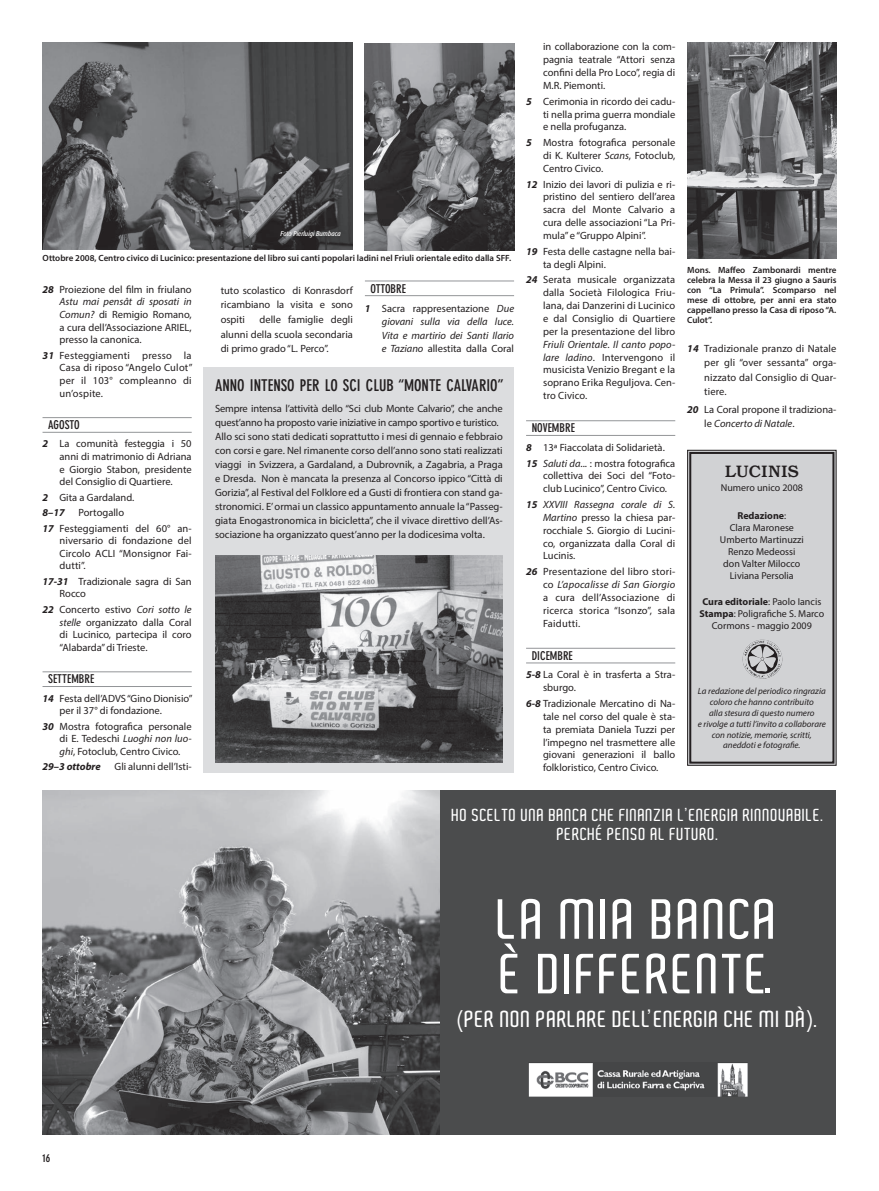
<style>
.page{position:relative;width:879px;height:1191px;background:#fff}
.page>*{position:absolute;margin:0;border:0;box-sizing:border-box;transform-origin:0 0}
.t1{font:600 54.5px/54.6px "Aldo";letter-spacing:.04em;color:#fff}
.t2{font:600 22.4px "Aldo";letter-spacing:.025em;color:#fff}
.t3{font:500 17px "Bookman Itc TEE";letter-spacing:.025em;color:#231f20}
.t4{font:600 16.8px/19.1px "Aldo";letter-spacing:.035em;color:#fff;text-align:center}
.t5{font:700 condensed 16px "DIN Neuzeit Grotesk";color:#231f20}
.t6{font:700 condensed 12px "DIN Neuzeit Grotesk";color:#231f20}
.t7{font:700 condensed 11px "DIN Neuzeit Grotesk";color:#231f20}
.t8{font:10.5px/12.9px "Myriad Pro";color:#231f20;text-align:justify}
.t9{font:italic 10.5px/13.5px "Myriad Pro";color:#231f20;text-align:justify}
.t10{font:italic 700 10.5px "Myriad Pro";color:#231f20}
.t11{font:10px/12px "Myriad Pro";color:#231f20;text-align:center}
.t12{font:600 9px/10px "Myriad Pro";color:#231f20;text-align:justify}
.t13{font:italic 9px/10.8px "Myriad Pro";color:#231f20;text-align:center}
.t14{font:italic condensed 7px "Formata";color:#fff}
.s1{font-weight:700;font-style:italic}
.s2{font-style:italic}
.s3{font-weight:700}
.s4{font-style:normal}
</style>
<div class="page">
<div style="left:439px;top:790px;width:397px;height:344px;background:#4b4c4d"></div>
<img style="left:43px;top:790px;width:396px;height:344px">
<div style="left:687px;top:449px;width:150px;height:317px;background:#d1d2d4"></div>
<div style="left:689px;top:452px;width:145px;height:311px;border:2px solid #231f20"></div>
<img style="left:741px;top:638px;width:43px;height:42px">
<img style="left:528px;top:1062px;width:219px;height:34px">
<hr style="left:43px;top:417px;width:149px;height:1px;background:#939598">
<hr style="left:43px;top:432px;width:149px;height:1px;background:#939598">
<hr style="left:43px;top:671px;width:149px;height:1px;background:#939598">
<hr style="left:43px;top:686px;width:149px;height:1px;background:#939598">
<div style="left:204px;top:367px;width:310px;height:405px;background:#dcdddf"></div>
<img style="left:215px;top:555px;width:287px;height:208px">
<hr style="left:365px;top:281px;width:149px;height:1px;background:#939598">
<hr style="left:365px;top:295px;width:149px;height:1px;background:#939598">
<img style="left:43px;top:43px;width:310px;height:206px">
<hr style="left:526px;top:420px;width:149px;height:1px;background:#939598">
<hr style="left:526px;top:435px;width:149px;height:1px;background:#939598">
<hr style="left:526px;top:648px;width:149px;height:1px;background:#939598">
<hr style="left:526px;top:662px;width:149px;height:1px;background:#939598">
<img style="left:687px;top:43px;width:149px;height:215px">
<img style="left:365px;top:43px;width:149px;height:207px">
<p class="t14" style="left:281px;top:229px;width:62px">Foto Pierluigi Bumbaca</p>
<p class="t12" style="left:43px;top:253px;width:470px">Ottobre 2008, Centro civico di Lucinico: presentazione del libro sui canti popolari ladini nel Friuli orientale edito dalla SFF.</p>
<p class="t8" style="left:60px;top:283px;width:134px;line-height:12.6px;text-indent:-17px"><span class="s1">28</span> Proiezione del film in friulano <span class="s2">Astu mai pensât di sposati in Comun?</span> di Remigio Romano, a cura dell’Associazione ARIEL, presso la canonica.</p>
<p class="t8" style="left:60px;top:349px;width:135px;line-height:12.6px;text-indent:-17px"><span class="s1">31</span> Festeggiamenti presso la Casa di riposo “Angelo Culot” per il 103° compleanno di un’ospite.</p>
<p class="t6" style="left:48px;top:418px;width:33px">AGOSTO</p>
<p class="t8" style="left:60px;top:437px;width:134px;line-height:12.6px;text-indent:-17px"><span class="s1">2</span> La comunità festeggia i 50 anni di matrimonio di Adriana e Giorgio Stabon, presidente del Consiglio di Quartiere.</p>
<p class="t8" style="left:43px;top:489px;width:93px;line-height:15.4px"><span class="s1">2</span> Gita a Gardaland.<br><span class="s1">8–17</span></p>
<p class="t8" style="left:43px;top:505px;width:151px;line-height:15.4px;text-indent:36px">Portogallo<br><span class="s1">17</span> Festeggiamenti del 60° an-</p>
<p class="t8" style="left:60px;top:534px;width:134px;line-height:12.6px">niversario di fondazione del Circolo ACLI “Monsignor Fai&shy;dutti”.</p>
<p class="t8" style="left:60px;top:575px;width:134px;line-height:12.6px;text-indent:-17px"><span class="s1">17-31</span> Tradizionale sagra di San<br>Rocco</p>
<p class="t8" style="left:60px;top:603px;width:134px;line-height:12.6px;text-indent:-17px"><span class="s1">22</span> Concerto estivo <span class="s2">Cori sotto le stelle</span> organizzato dalla Coral di Lucinico, partecipa il coro “Alabarda” di Trieste.</p>
<p class="t6" style="left:48px;top:672px;width:48px">SETTEMBRE</p>
<p class="t8" style="left:60px;top:691px;width:135px;line-height:12.6px;text-indent:-17px"><span class="s1">14</span> Festa dell’ADVS “Gino Dionisio” per il 37° di fondazione.</p>
<p class="t8" style="left:60px;top:719px;width:134px;line-height:12.6px;text-indent:-17px"><span class="s1">30</span> Mostra fotografica personale di E. Tedeschi <span class="s2">Luoghi non luo&shy;ghi</span>, Fotoclub, Centro Civico.</p>
<p class="t10" style="left:43px;top:760px;width:60px">29–3 ottobre</p>
<p class="t8" style="left:115px;top:760px;width:79px">Gli alunni dell’Isti-</p>
<p class="t8" style="left:221px;top:282px;width:134px;line-height:14.7px">tuto scolastico di Konrasdorf ricambiano la visita e sono ospiti</p>
<p class="t8" style="left:221px;top:312px;width:134px;line-height:14.7px;text-indent:39px">delle famiglie degli alunni della scuola secondaria di primo grado “L. Perco”.</p>
<p class="t6" style="left:370px;top:281px;width:37px">OTTOBRE</p>
<p class="t9" style="left:382px;top:301px;width:134px;text-indent:-17px"><span class="s3">1</span> <span class="s4">Sacra rappresentazione</span> Due giovani sulla via della luce.<br>Vita e martirio dei Santi Ilario e Taziano <span class="s4">allestita dalla Coral</span></p>
<h3 class="t5" style="left:215px;top:375px;width:290px">ANNO INTENSO PER LO SCI CLUB “MONTE CALVARIO”</h3>
<p class="t8" style="left:215px;top:401px;width:289px;line-height:14px;text-align:left">Sempre intensa l’attività dello “Sci club Monte Calvario”, che anche quest’anno ha proposto varie iniziative in campo sportivo e turistico.<br>Allo sci sono stati dedicati soprattutto i mesi di gennaio e febbraio con corsi e gare. Nel rimanente corso dell’anno sono stati realizzati viaggi in Svizzera, a Gardaland, a Dubrovnik, a Zagabria, a Praga e Dresda. Non è mancata la presenza al Concorso ippico “Città di Gorizia”, al Festival del Folklore ed a Gusti di frontiera con stand ga&shy;stronomici. E’ ormai un classico appuntamento annuale la “Passeg&shy;giata Enogastronomica in bicicletta”, che il vivace direttivo dell’As&shy;sociazione ha organizzato quest’anno per la dodicesima volta.</p>
<p class="t8" style="left:543px;top:40px;width:134px">in collaborazione con la com&shy;pagnia teatrale “Attori senza confini della Pro Loco”, regia di M.R. Piemonti.</p>
<p class="t8" style="left:543px;top:95px;width:134px;text-indent:-17px"><span class="s1">5</span> Cerimonia in ricordo dei cadu&shy;ti nella prima guerra mondiale e nella profuganza.</p>
<p class="t8" style="left:543px;top:136px;width:134px;text-indent:-17px"><span class="s1">5</span> Mostra fotografica personale di K. Kulterer <span class="s2">Scans</span>, Fotoclub, Centro Civico.</p>
<p class="t8" style="left:543px;top:177px;width:134px;text-indent:-17px"><span class="s1">12</span> Inizio dei lavori di pulizia e ri&shy;pristino del sentiero dell’area sacra del Monte Calvario a cura delle associazioni “La Pri&shy;mula” e “Gruppo Alpini”.</p>
<p class="t8" style="left:543px;top:245px;width:134px;text-indent:-17px"><span class="s1">19</span> Festa delle castagne nella bai&shy;ta degli Alpini.</p>
<p class="t8" style="left:543px;top:273px;width:134px;text-indent:-17px"><span class="s1">24</span> Serata musicale organizzata dalla Società Filologica Friu&shy;lana, dai Danzerini di Lucinico e dal Consiglio di Quartiere per la presentazione del libro</p>
<p class="t8" style="left:543px;top:337px;width:134px"><span class="s2">Friuli Orientale. Il canto popo&shy;lare ladino</span>. Intervengono il musicista Venizio Bregant e la soprano Erika Reguljova. Cen&shy;tro Civico.</p>
<p class="t6" style="left:532px;top:421px;width:45px">NOVEMBRE</p>
<p class="t8" style="left:526px;top:439px;width:151px;line-height:15.7px"><span class="s1">8</span> 13ª Fiaccolata di Solidarietà.<br><span class="s1">15</span> <span class="s2">Saluti da</span>... : mostra fotografica</p>
<p class="t8" style="left:543px;top:469px;width:134px">collettiva dei Soci del “Foto&shy;club Lucinico”, Centro Civico.</p>
<p class="t8" style="left:543px;top:498px;width:134px;text-indent:-17px"><span class="s1">15</span> <span class="s2">XXVIII Rassegna corale di S.<br>Martino</span> presso la chiesa par&shy;rocchiale S. Giorgio di Lucini&shy;co, organizzata dalla Coral di Lucinis.</p>
<p class="t8" style="left:543px;top:565px;width:134px;text-indent:-17px"><span class="s1">26</span> Presentazione del libro stori&shy;co <span class="s2">L’apocalisse di San Giorgio </span>a cura dell’Associazione di ricerca storica “Isonzo”, sala Faidutti.</p>
<p class="t6" style="left:532px;top:648px;width:43px">DICEMBRE</p>
<p class="t8" style="left:543px;top:668px;width:134px;text-indent:-17px"><span class="s1">5-8</span> La Coral è in trasferta a Stra&shy;sburgo.</p>
<p class="t8" style="left:543px;top:697px;width:134px;text-indent:-17px"><span class="s1">6-8</span> Tradizionale Mercatino di Na&shy;tale nel corso del quale è sta&shy;ta premiata Daniela Tuzzi per l’impegno nel trasmettere alle giovani generazioni il ballo folkloristico, Centro Civico.</p>
<p class="t12" style="left:687px;top:265px;width:151px">Mons. Maffeo Zambonardi mentre celebra la Messa il 23 giugno a Sauris con “La Primula”. Scomparso nel mese di ottobre, per anni era stato cappellano presso la Casa di riposo “A.<br>Culot”.</p>
<p class="t8" style="left:704px;top:341px;width:134px;line-height:14.4px;text-indent:-17px"><span class="s1">14</span> Tradizionale pranzo di Natale per gli “over sessanta” orga&shy;nizzato dal Consiglio di Quar&shy;tiere.</p>
<p class="t8" style="left:704px;top:402px;width:134px;line-height:14.4px;text-indent:-17px"><span class="s1">20</span> La Coral propone il tradiziona&shy;le <span class="s2">Concerto di Natale</span>.</p>
<h3 class="t3" style="left:725px;top:462px;width:75px">LUCINIS</h3>
<p class="t11" style="left:721px;top:482px;width:84px">Numero unico 2008</p>
<p class="t11" style="left:720px;top:510px;width:85px"><span class="s3">Redazione</span>:<br>Clara Maronese<br>Umberto Martinuzzi<br>Renzo Medeossi don Valter Milocco<br>Liviana Persolia</p>
<p class="t11" style="left:699px;top:596px;width:126px"><span class="s3">Cura editoriale</span>: Paolo Iancis<br><span class="s3">Stampa</span>: Poligrafiche S. Marco<br>Cormons - maggio 2009</p>
<p class="t13" style="left:698px;top:685px;width:130px">La redazione del periodico ringrazia coloro che hanno contribuito<br>alla stesura di questo numero<br>e rivolge a tutti l’invito a collaborare con notizie, memorie, scritti, aneddoti e fotografie.</p>
<h3 class="t4" style="left:452px;top:805px;width:373px">HO SCELTO UNA BANCA CHE FINANZIA L’ENERGIA RINNOVABILE.<br>PERCHÉ PENSO AL FUTURO.</h3>
<p class="t7" style="left:43px;top:1152px;width:9px">16</p>
<h1 class="t1" style="left:498px;top:892px;width:282px">LA MIA BANCA<br>È DIFFERENTE.</h1>
<h2 class="t2" style="left:458px;top:1006px;width:362px">(PER NON PARLARE DELL’ENERGIA CHE MI DÀ).</h2>
</div>
